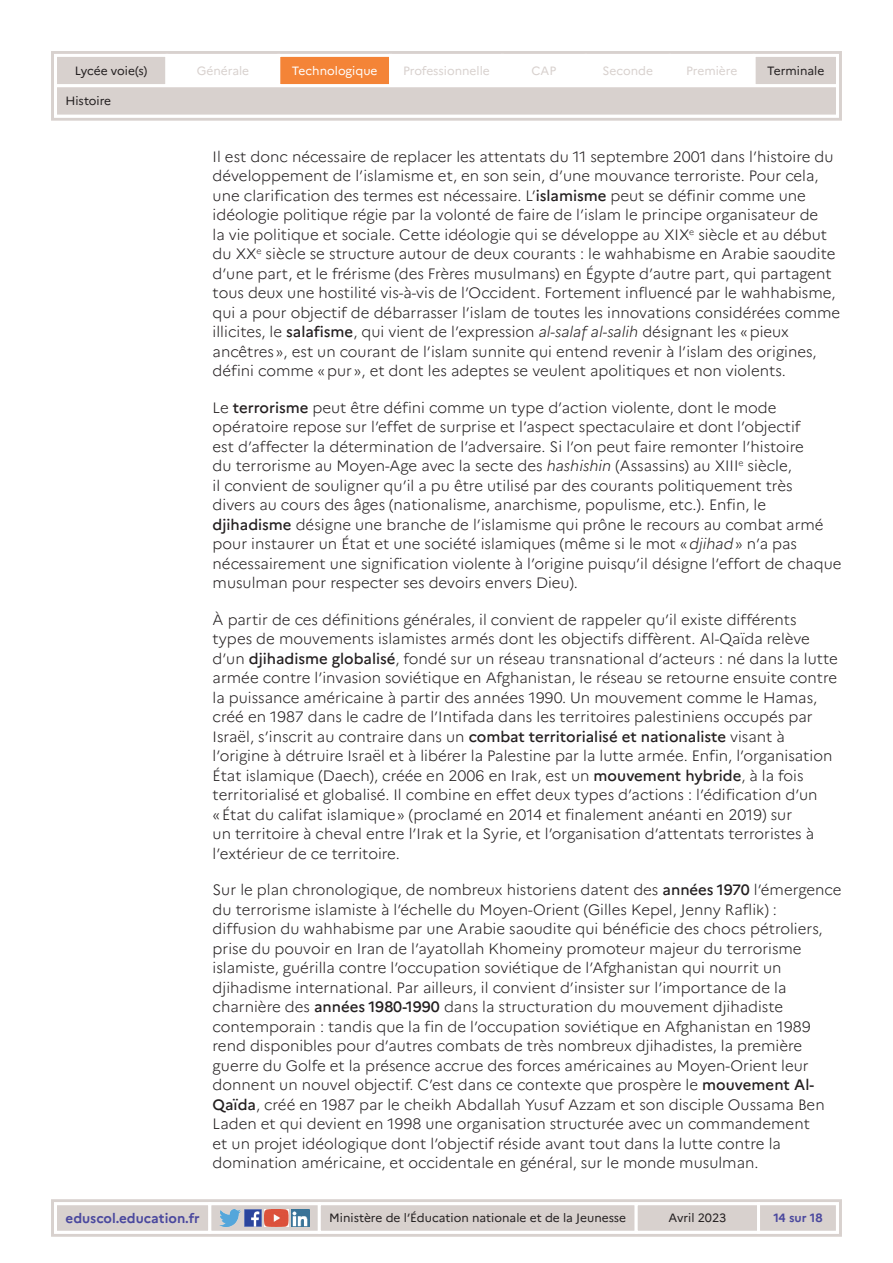
<style>
.page{position:relative;width:893px;height:1263px;background:#fff}
.page>*{position:absolute;margin:0;border:0;box-sizing:border-box;transform-origin:0 0}
.t1{font:300 15px/19.5px "Marianne";color:#231f20}
.t2{font:700 13.5px "Marianne";color:#4a489e}
.t3{font:12px "Marianne";color:#231f20}
.t4{font:12px "Marianne";color:#d8d1ce}
.t5{font:12px "Marianne";color:#fff}
.t6{font:700 12px "Marianne";color:#4a489e}
.s1{font-weight:500}
.s2{font-style:italic}
</style>
<div class="page">
<div style="left:51px;top:1199px;width:791px;height:38px;border:3px solid #d8d1ce"></div>
<svg style="left:52px;top:1201px;width:788px;height:34px"></svg>
<div style="left:51px;top:51px;width:791px;height:70px;border:3px solid #d8d1ce"></div>
<svg style="left:52px;top:52px;width:788px;height:67px"></svg>
<p class="t3" style="left:75px;top:63px;width:74px">Lycée voie(s)</p>
<p class="t4" style="left:197px;top:63px;width:54px">Générale</p>
<p class="t5" style="left:292px;top:63px;width:87px">Technologique</p>
<p class="t4" style="left:403px;top:63px;width:88px">Professionnelle</p>
<p class="t4" style="left:532px;top:63px;width:26px">CAP</p>
<p class="t4" style="left:603px;top:63px;width:52px">Seconde</p>
<p class="t4" style="left:686px;top:63px;width:53px">Première</p>
<p class="t3" style="left:767px;top:63px;width:59px">Terminale</p>
<p class="t3" style="left:66px;top:94px;width:47px">Histoire</p>
<p class="t1" style="left:213px;top:147px;width:629px">Il est donc nécessaire de replacer les attentats du 11 septembre 2001 dans l’histoire du développement de l’islamisme et, en son sein, d’une mouvance terroriste. Pour cela, une clarification des termes est nécessaire. L’<span class="s1">islamisme</span> peut se définir comme une idéologie politique régie par la volonté de faire de l’islam le principe organisateur de<br>la vie politique et sociale. Cette idéologie qui se développe au XIX<sup>e</sup> siècle et au début du XX<sup>e</sup> siècle se structure autour de deux courants : le wahhabisme en Arabie saoudite d’une part, et le frérisme (des Frères musulmans) en Égypte d’autre part, qui partagent tous deux une hostilité vis-à-vis de l’Occident. Fortement influencé par le wahhabisme, qui a pour objectif de débarrasser l’islam de toutes les innovations considérées comme illicites, le <span class="s1">salafisme</span>, qui vient de l’expression <span class="s2">al-salaf al-salih</span> désignant les «pieux ancêtres», est un courant de l’islam sunnite qui entend revenir à l’islam des origines, défini comme «pur», et dont les adeptes se veulent apolitiques et non violents.</p>
<p class="t1" style="left:213px;top:398px;width:630px">Le <span class="s1">terrorisme</span> peut être défini comme un type d’action violente, dont le mode opératoire repose sur l’effet de surprise et l’aspect spectaculaire et dont l’objectif<br>est d’affecter la détermination de l’adversaire. Si l’on peut faire remonter l’histoire<br>du terrorisme au Moyen-Age avec la secte des <span class="s2">hashishin</span> (Assassins) au XIII<sup>e</sup> siècle,<br>il convient de souligner qu’il a pu être utilisé par des courants politiquement très<br>divers au cours des âges (nationalisme, anarchisme, populisme, etc.). Enfin, le <span class="s1">djihadisme</span> désigne une branche de l’islamisme qui prône le recours au combat armé pour instaurer un État et une société islamiques (même si le mot «<span class="s2">djihad</span>» n’a pas nécessairement une signification violente à l’origine puisqu’il désigne l’effort de chaque musulman pour respecter ses devoirs envers Dieu).</p>
<p class="t1" style="left:213px;top:610px;width:627px">À partir de ces définitions générales, il convient de rappeler qu’il existe différents types de mouvements islamistes armés dont les objectifs diffèrent. Al-Qaïda relève d’un <span class="s1">djihadisme globalisé</span>, fondé sur un réseau transnational d’acteurs : né dans la lutte armée contre l’invasion soviétique en Afghanistan, le réseau se retourne ensuite contre la puissance américaine à partir des années 1990. Un mouvement comme le Hamas, créé en 1987 dans le cadre de l’Intifada dans les territoires palestiniens occupés par Israël, s’inscrit au contraire dans un <span class="s1">combat territorialisé et nationaliste</span> visant à l’origine à détruire Israël et à libérer la Palestine par la lutte armée. Enfin, l’organisation État islamique (Daech), créée en 2006 en Irak, est un <span class="s1">mouvement hybride</span>, à la fois territorialisé et globalisé. Il combine en effet deux types d’actions : l’édification d’un «État du califat islamique» (proclamé en 2014 et finalement anéanti en 2019) sur<br>un territoire à cheval entre l’Irak et la Syrie, et l’organisation d’attentats terroristes à l’extérieur de ce territoire.</p>
<p class="t1" style="left:213px;top:880px;width:630px">Sur le plan chronologique, de nombreux historiens datent des <span class="s1">années 1970</span> l’émergence du terrorisme islamiste à l’échelle du Moyen-Orient (Gilles Kepel, Jenny Raflik) : diffusion du wahhabisme par une Arabie saoudite qui bénéficie des chocs pétroliers, prise du pouvoir en Iran de l’ayatollah Khomeiny promoteur majeur du terrorisme islamiste, guérilla contre l’occupation soviétique de l’Afghanistan qui nourrit un djihadisme international. Par ailleurs, il convient d’insister sur l’importance de la charnière des <span class="s1">années 1980-1990</span> dans la structuration du mouvement djihadiste contemporain : tandis que la fin de l’occupation soviétique en Afghanistan en 1989 rend disponibles pour d’autres combats de très nombreux djihadistes, la première guerre du Golfe et la présence accrue des forces américaines au Moyen-Orient leur donnent un nouvel objectif. C’est dans ce contexte que prospère le <span class="s1">mouvement Al-Qaïda</span>, créé en 1987 par le cheikh Abdallah Yusuf Azzam et son disciple Oussama Ben Laden et qui devient en 1998 une organisation structurée avec un commandement<br>et un projet idéologique dont l’objectif réside avant tout dans la lutte contre la domination américaine, et occidentale en général, sur le monde musulman.</p>
<p class="t2" style="left:66px;top:1210px;width:136px">eduscol.education.fr</p>
<p class="t3" style="left:329px;top:1211px;width:298px">Ministère de l’Éducation nationale et de la Jeunesse</p>
<p class="t3" style="left:668px;top:1211px;width:59px">Avril 2023</p>
<p class="t6" style="left:773px;top:1211px;width:51px">14 sur 18</p>
</div>
